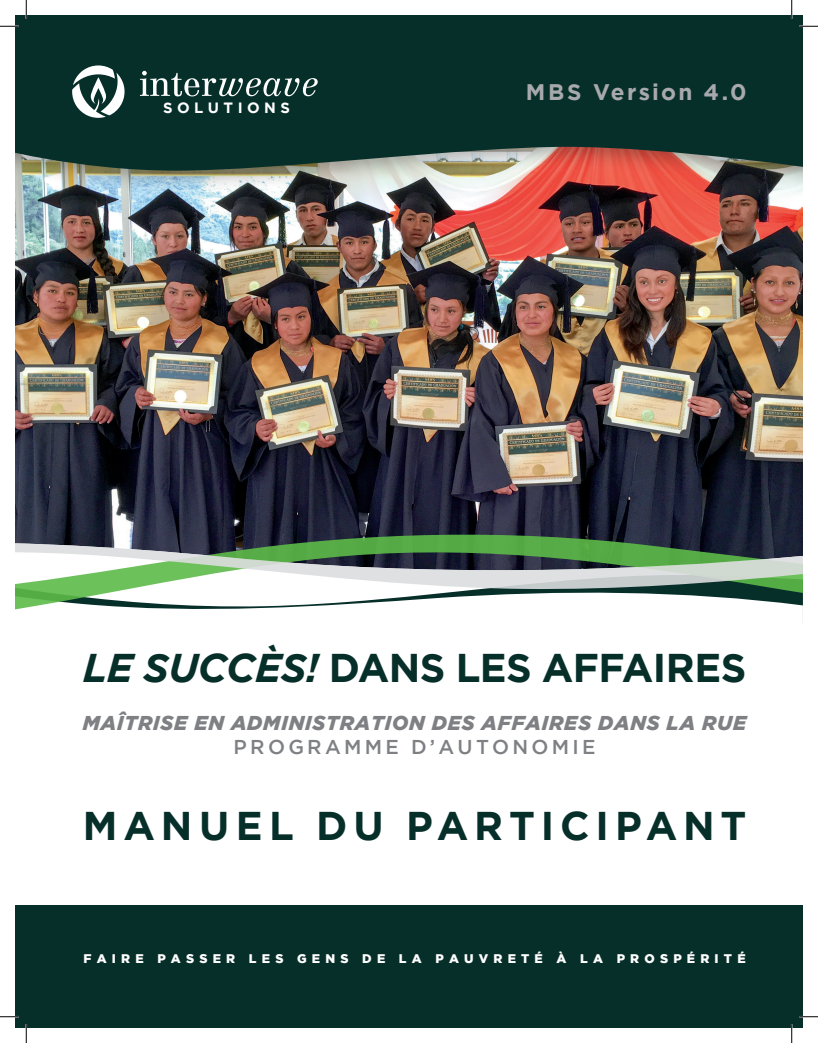
<style>
.page{position:relative;width:818px;height:1043px;background:#fff}
.page>*{position:absolute;margin:0;border:0;box-sizing:border-box;transform-origin:0 0}
.t1{font:700 40px "Gotham";letter-spacing:-.015em;color:#072f2a}
.t2{font:700 40px "Gotham";letter-spacing:.145em;color:#072f2a}
.t3{font:700 22.5px "Gotham";letter-spacing:.1em;color:#a8a9ad}
.t4{font:italic 900 20px "Gotham";letter-spacing:.04em;color:#7e8083}
.t5{font:500 20px "Gotham";letter-spacing:.165em;color:#7e8083}
.t6{font:700 14.88px "Gotham";letter-spacing:.3em;color:#fff}
.t7{font:900 12.5px "Gotham";letter-spacing:.415em;color:#fff}
.s1{font-style:italic}
</style>
<div class="page">
<div style="left:15px;top:905px;width:787px;height:123px;background:#072f2a"></div>
<img style="left:15px;top:194px;width:787px;height:310px">
<div style="left:15px;top:15px;width:787px;height:179px;background:#231f20;opacity:.35"></div>
<svg style="left:15px;top:15px;width:787px;height:156px;background:#153630"></svg>
<svg style="left:15px;top:504px;width:787px;height:11px;background:#212438"></svg>
<svg style="left:15px;top:515px;width:787px;height:27px;background:#29323e"></svg>
<svg style="left:15px;top:542px;width:787px;height:68px"></svg>
<svg style="left:140px;top:71px;width:178px;height:25px;background:#43615e"></svg>
<svg style="left:72px;top:65px;width:52px;height:53px"></svg>
<svg style="left:0;top:25px;width:19px;height:2px"></svg>
<svg style="left:799px;top:25px;width:19px;height:2px"></svg>
<svg style="left:0;top:1015px;width:19px;height:2px"></svg>
<svg style="left:799px;top:1015px;width:19px;height:2px"></svg>
<svg style="left:25px;top:0;width:2px;height:19px"></svg>
<svg style="left:25px;top:1024px;width:2px;height:18px"></svg>
<svg style="left:790px;top:0;width:2px;height:19px"></svg>
<svg style="left:790px;top:1024px;width:2px;height:18px"></svg>
<p class="t6" style="left:163px;top:99px;width:128px">SOLUTIONS</p>
<p class="t3" style="left:526px;top:79px;width:222px">MBS Version 4.0</p>
<h1 class="t1" style="left:83px;top:644px;width:665px"><span class="s1">LE SUCCÈS!</span> DANS LES AFFAIRES</h1>
<p class="t4" style="left:83px;top:711px;width:665px">MAÎTRISE EN ADMINISTRATION DES AFFAIRES DANS LA RUE</p>
<p class="t5" style="left:234px;top:735px;width:363px">PROGRAMME D’AUTONOMIE</p>
<h1 class="t2" style="left:83px;top:803px;width:665px">MANUEL DU PARTICIPANT</h1>
<p class="t7" style="left:84px;top:951px;width:663px">FAIRE PASSER LES GENS DE LA PAUVRETÉ À LA PROSPÉRITÉ</p>
</div>
